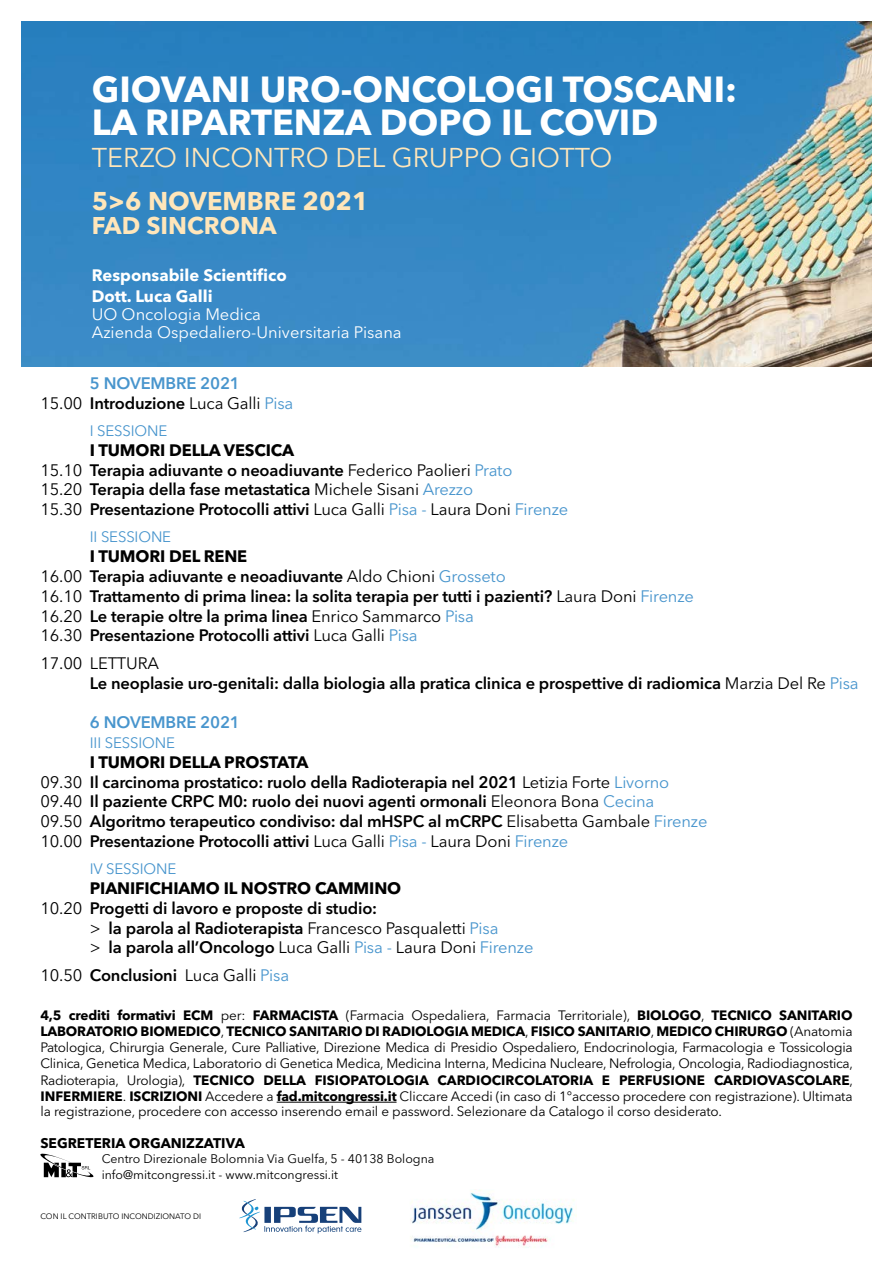
<style>
.page{position:relative;width:893px;height:1263px;background:#fff}
.page>*{position:absolute;margin:0;border:0;box-sizing:border-box;transform-origin:0 0}
.t1{font:700 36px/33px "Avenir Next LT Pro";color:#fff}
.t2{font:27px "Avenir Next LT Pro";color:#ffe6ba}
.t3{font:700 25.5px "Avenir Next LT Pro";color:#ffe6ba}
.t4{font:700 24px "Avenir Next LT Pro";color:#ffe6ba}
.t5{font:600 16.5px/19.8px "Avenir Next LT Pro";letter-spacing:-.01em;color:#000}
.t6{font:16.5px/19.8px "Avenir Next LT Pro";letter-spacing:-.01em;color:#000;text-align:center}
.t7{font:16.5px/18px "Avenir Next LT Pro";color:#fff}
.t8{font:700 16.5px/21px "Avenir Next LT Pro";color:#fff}
.t9{font:600 16.5px "Avenir Next LT Pro";letter-spacing:-.01em;color:#4895cd}
.t10{font:15px "Avenir Next LT Pro";letter-spacing:-.01em;color:#4895cd}
.t11{font:700 13.95px "Avenir Next LT Pro";color:#000}
.t12{font:13.5px/16px "Avenir Next LT Pro";letter-spacing:-.01em;color:#000;text-align:justify}
.t13{font:12.3px/15.5px "Avenir Next LT Pro";color:#000}
.t14{font:7.8px "Avenir Next LT Pro";color:#000}
.s1{font-weight:600;color:#4895cd}
.s2{font-weight:600}
.s3{color:#4895cd}
.s4{font-weight:700}
.s5{font-weight:400}
.s6{font-weight:400;color:#4895cd}
</style>
<div class="page">
<hr style="left:277px;top:1102px;width:120px;height:1px;background:#000">
<svg style="left:40px;top:1153px;width:54px;height:25px"></svg>
<svg style="left:239px;top:1199px;width:122px;height:34px"></svg>
<img style="left:410px;top:1190px;width:167px;height:58px">
<img style="left:21px;top:21px;width:851px;height:345px">
<h1 class="t1" style="left:92px;top:72px;width:647px">GIOVANI URO-ONCOLOGI TOSCANI:<br>LA RIPARTENZA DOPO IL COVID</h1>
<h2 class="t2" style="left:92px;top:142px;width:522px">TERZO INCONTRO DEL GRUPPO GIOTTO</h2>
<h3 class="t3" style="left:92px;top:185px;width:278px">5&gt;6 NOVEMBRE 2021</h3>
<h3 class="t4" style="left:92px;top:211px;width:186px">FAD SINCRONA</h3>
<p class="t8" style="left:92px;top:264px;width:197px">Responsabile Scientifico<br>Dott. Luca Galli</p>
<p class="t7" style="left:92px;top:305px;width:311px">UO Oncologia Medica<br>Azienda Ospedaliero-Universitaria Pisana</p>
<p class="t6" style="left:40px;top:373px;width:255px"><span class="s1">5 NOVEMBRE 2021<br></span>15.00 <span class="s2">Introduzione</span> Luca Galli <span class="s3">Pisa</span></p>
<p class="t10" style="left:90px;top:422px;width:79px">I SESSIONE</p>
<p class="t5" style="left:40px;top:440px;width:529px;text-indent:50px"><span class="s4">I TUMORI DELLA VESCICA<br></span><span class="s5">15.10</span> Terapia adiuvante o neoadiuvante <span class="s5">Federico Paolieri</span> <span class="s6">Prato<br></span><span class="s5">15.20</span> Terapia della fase metastatica <span class="s5">Michele Sisani</span> <span class="s6">Arezzo<br></span><span class="s5">15.30</span> Presentazione Protocolli attivi <span class="s5">Luca Galli</span> <span class="s6">Pisa -</span> <span class="s5">Laura Doni</span> <span class="s6">Firenze</span></p>
<p class="t10" style="left:90px;top:528px;width:83px">II SESSIONE</p>
<p class="t5" style="left:40px;top:546px;width:655px;text-indent:50px"><span class="s4">I TUMORI DEL RENE<br></span><span class="s5">16.00</span> Terapia adiuvante e neoadiuvante <span class="s5">Aldo Chioni</span> <span class="s6">Grosseto<br></span><span class="s5">16.10</span> Trattamento di prima linea: la solita terapia per tutti i pazienti? <span class="s5">Laura Doni</span> <span class="s6">Firenze </span><span class="s5">16.20</span> Le terapie oltre la prima linea <span class="s5">Enrico Sammarco</span> <span class="s6">Pisa<br></span><span class="s5">16.30</span> Presentazione Protocolli attivi <span class="s5">Luca Galli</span> <span class="s6">Pisa</span></p>
<p class="t5" style="left:90px;top:653px;width:770px;text-indent:-50px"><span class="s5">17.00 LETTURA<br></span>Le neoplasie uro-genitali: dalla biologia alla pratica clinica e prospettive di radiomica <span class="s5">Marzia Del Re</span> <span class="s6">Pisa</span></p>
<p class="t9" style="left:90px;top:712px;width:152px">6 NOVEMBRE 2021</p>
<p class="t10" style="left:90px;top:734px;width:87px">III SESSIONE</p>
<p class="t5" style="left:40px;top:752px;width:669px;text-indent:50px"><span class="s4">I TUMORI DELLA PROSTATA<br></span><span class="s5">09.30</span> Il carcinoma prostatico: ruolo della Radioterapia nel 2021 <span class="s5">Letizia Forte</span> <span class="s6">Livorno </span><span class="s5">09.40</span> Il paziente CRPC M0: ruolo dei nuovi agenti ormonali <span class="s5">Eleonora Bona</span> <span class="s6">Cecina<br></span><span class="s5">09.50</span> Algoritmo terapeutico condiviso: dal mHSPC al mCRPC <span class="s5">Elisabetta Gambale</span> <span class="s6">Firenze </span><span class="s5">10.00</span> Presentazione Protocolli attivi <span class="s5">Luca Galli</span> <span class="s6">Pisa -</span> <span class="s5">Laura Doni</span> <span class="s6">Firenze</span></p>
<p class="t10" style="left:90px;top:860px;width:88px">IV SESSIONE</p>
<p class="t5" style="left:40px;top:878px;width:362px;text-indent:50px"><span class="s4">PIANIFICHIAMO IL NOSTRO CAMMINO<br></span><span class="s5">10.20</span> Progetti di lavoro e proposte di studio:</p>
<p class="t5" style="left:90px;top:918px;width:445px"><span class="s5">&gt;</span> la parola al Radioterapista <span class="s5">Francesco Pasqualetti</span> <span class="s6">Pisa<br></span><span class="s5">&gt;</span> la parola all’Oncologo <span class="s5">Luca Galli</span> <span class="s6">Pisa -</span> <span class="s5">Laura Doni</span> <span class="s6">Firenze</span></p>
<p class="t6" style="left:40px;top:965px;width:250px">10.50 <span class="s2">Conclusioni</span> Luca Galli <span class="s3">Pisa</span></p>
<p class="t12" style="left:40px;top:1007px;width:814px"><span class="s4">4,5 crediti formativi ECM</span> per: <span class="s4">FARMACISTA</span> (Farmacia Ospedaliera, Farmacia Territoriale), <span class="s4">BIOLOGO</span>, <span class="s4">TECNICO SANITARIO LABORATORIO BIOMEDICO</span>, <span class="s4">TECNICO SANITARIO DI RADIOLOGIA MEDICA</span>, <span class="s4">FISICO SANITARIO</span>, <span class="s4">MEDICO CHIRURGO</span> (Anatomia Patologica, Chirurgia Generale, Cure Palliative, Direzione Medica di Presidio Ospedaliero, Endocrinologia, Farmacologia e Tossicologia Clinica, Genetica Medica, Laboratorio di Genetica Medica, Medicina Interna, Medicina Nucleare, Nefrologia, Oncologia, Radiodiagnostica, Radioterapia, Urologia), <span class="s4">TECNICO DELLA FISIOPATOLOGIA CARDIOCIRCOLATORIA E PERFUSIONE CARDIOVASCOLARE</span>, <span class="s4">INFERMIERE</span>. <span class="s4">ISCRIZIONI</span> Accedere a <span class="s4">fad.mitcongressi.it</span> Cliccare Accedi (in caso di 1°accesso procedere con registrazione). Ultimata la registrazione, procedere con accesso inserendo email e password. Selezionare da Catalogo il corso desiderato.</p>
<p class="t11" style="left:40px;top:1134px;width:206px">SEGRETERIA ORGANIZZATIVA</p>
<p class="t13" style="left:102px;top:1151px;width:334px">Centro Direzionale Bolomnia Via Guelfa, 5 - 40138 Bologna info@mitcongressi.it - www.mitcongressi.it</p>
<p class="t14" style="left:40px;top:1212px;width:162px">CON IL CONTRIBUTO INCONDIZIONATO DI</p>
</div>
